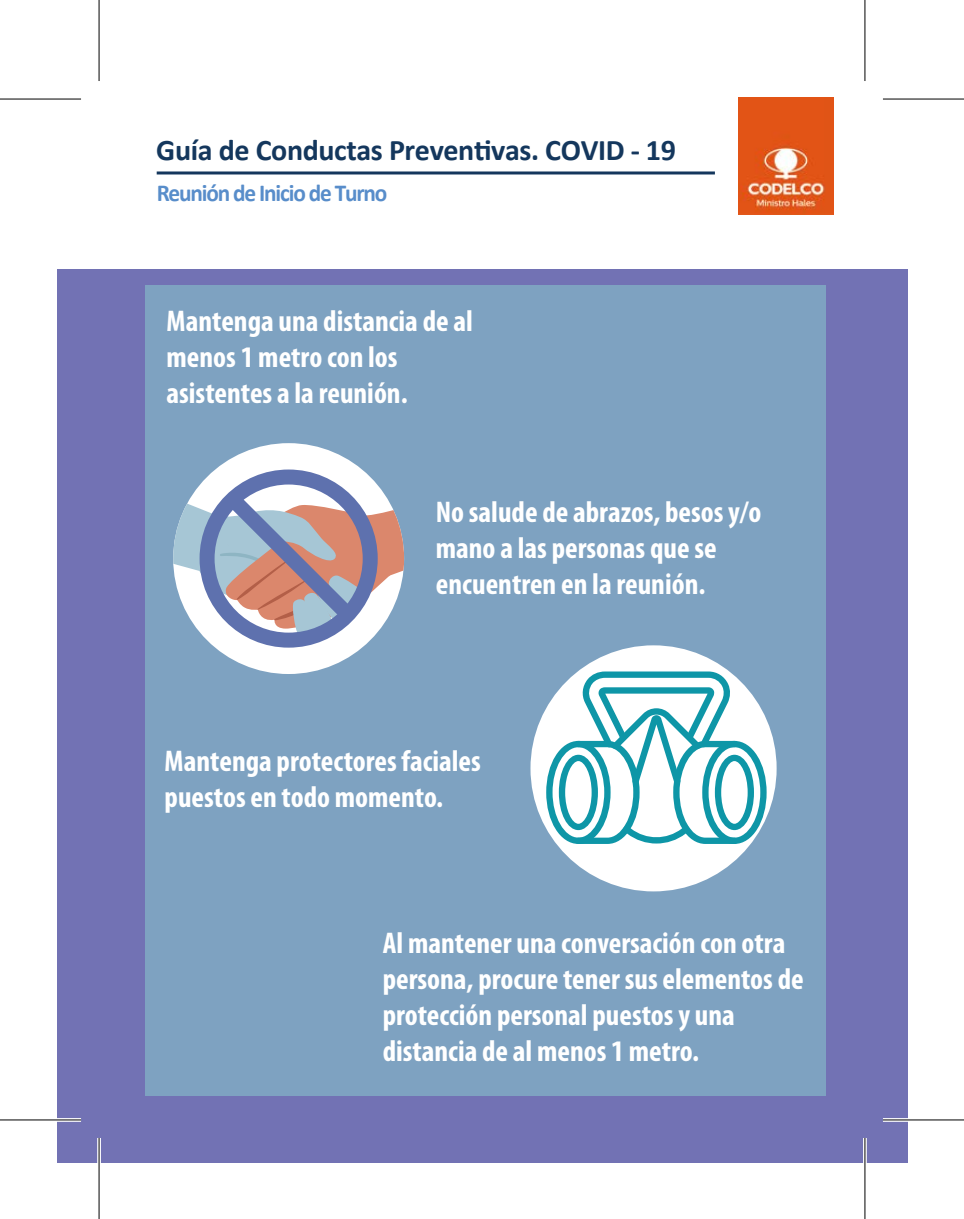
<style>
.page{position:relative;width:964px;height:1219px;background:#fff}
.page>*{position:absolute;margin:0;border:0;box-sizing:border-box;transform-origin:0 0}
.t1{font:700 condensed 30px/36px "Myriad Pro";color:#fff}
.t2{font:700 30px "Calibri";letter-spacing:-.01em;color:#14375d}
.t3{font:700 24.3px "Calibri";letter-spacing:-.05em;color:#588dca;scale:.95 1}
</style>
<div class="page">
<div style="left:56px;top:269px;width:851px;height:893px;background:#7272b4"></div>
<div style="left:145px;top:285px;width:680px;height:810px;background:#7ea2c1"></div>
<img style="left:738px;top:98px;width:95px;height:117px">
<hr style="left:157px;top:171px;width:557px;height:3px;background:#14375d">
<div style="left:173px;top:443px;width:231px;height:231px;background:#fff;border-radius:50%"></div>
<div style="left:199px;top:469px;width:178px;height:178px;border:15px solid #5e71ae;border-radius:50%"></div>
<svg style="left:173px;top:478px;width:231px;height:160px"></svg>
<div style="left:530px;top:645px;width:246px;height:246px;background:#fff;border-radius:50%"></div>
<svg style="left:546px;top:671px;width:220px;height:173px"></svg>
<hr style="left:0;top:1118px;width:81px;height:3px;background:#fff">
<hr style="left:882px;top:1118px;width:81px;height:3px;background:#fff">
<svg style="left:97px;top:1138px;width:4px;height:25px"></svg>
<svg style="left:865px;top:0;width:1px;height:81px"></svg>
<svg style="left:862px;top:1138px;width:4px;height:80px"></svg>
<hr style="left:0;top:98px;width:81px;height:2px;background:#000">
<hr style="left:882px;top:98px;width:81px;height:2px;background:#000">
<hr style="left:0;top:1119px;width:81px;height:1px;background:#000">
<hr style="left:882px;top:1119px;width:81px;height:1px;background:#000">
<hr style="left:98px;top:0;width:2px;height:81px;background:#000">
<hr style="left:98px;top:1137px;width:2px;height:81px;background:#000">
<hr style="left:864px;top:0;width:1px;height:81px;background:#000">
<hr style="left:864px;top:1137px;width:1px;height:81px;background:#000">
<p class="t2" style="left:156px;top:128px;width:521px">Guía de Conductas Preventivas. COVID - 19</p>
<p class="t3" style="left:157px;top:176px;width:244px">Reunión de Inicio de Turno</p>
<p class="t1" style="left:166px;top:304px;width:308px">Mantenga una distancia de al menos 1 metro con los asistentes a la reunión.</p>
<p class="t1" style="left:436px;top:494px;width:327px">No salude de abrazos, besos y/o mano a las personas que se encuentren en la reunión.</p>
<p class="t1" style="left:165px;top:744px;width:318px">Mantenga protectores faciales puestos en todo momento.</p>
<p class="t1" style="left:382px;top:925px;width:422px">Al mantener una conversación con otra persona, procure tener sus elementos de protección personal puestos y una distancia de al menos 1 metro.</p>
</div>
